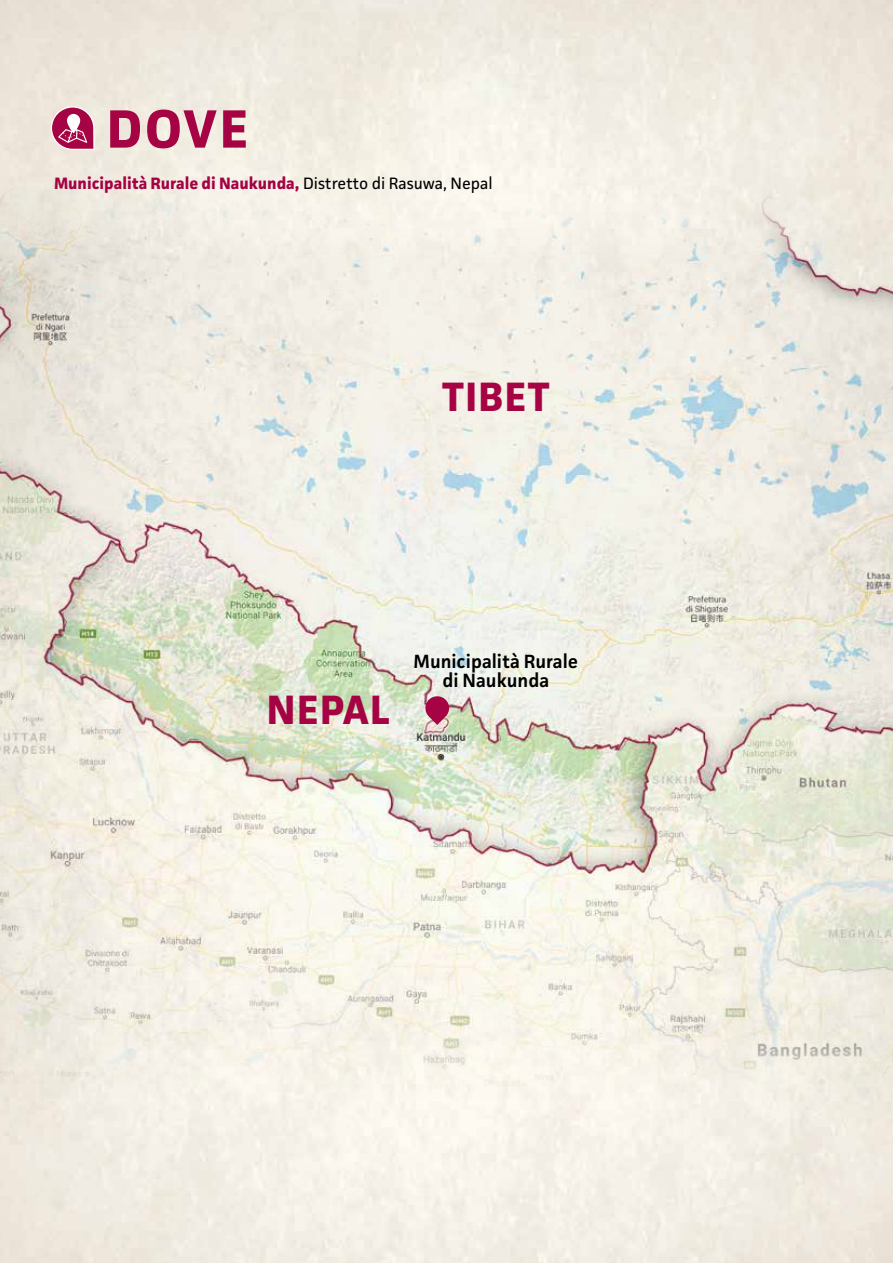
<style>
.page{position:relative;width:893px;height:1263px;background:#fff}
.page>*{position:absolute;margin:0;border:0;box-sizing:border-box;transform-origin:0 0}
.t1{font:700 54px "Facit";color:#a50343}
.t2{font:700 41.1px "Facit";letter-spacing:.025em;color:#a50343}
.t3{font:600 19.2px/19.2px "Facit";color:#000;text-align:center}
.t4{font:700 16.5px "Facit";color:#a50343}
.s1{font-weight:400;color:#000}
</style>
<div class="page">
<svg style="left:51px;top:106px;width:44px;height:25px"></svg>
<img style="left:0;top:131px;width:893px;height:995px">
<svg style="left:424px;top:695px;width:26px;height:30px"></svg>
<h1 class="t1" style="left:106px;top:92px;width:144px">DOVE</h1>
<p class="t4" style="left:54px;top:172px;width:440px">Municipalità Rurale di Naukunda, <span class="s1">Distretto di Rasuwa, Nepal</span></p>
<h2 class="t2" style="left:442px;top:369px;width:109px">TIBET</h2>
<h2 class="t2" style="left:266px;top:681px;width:125px">NEPAL</h2>
<p class="t3" style="left:414px;top:651px;width:166px">Municipalità Rurale di Naukunda</p>
</div>
